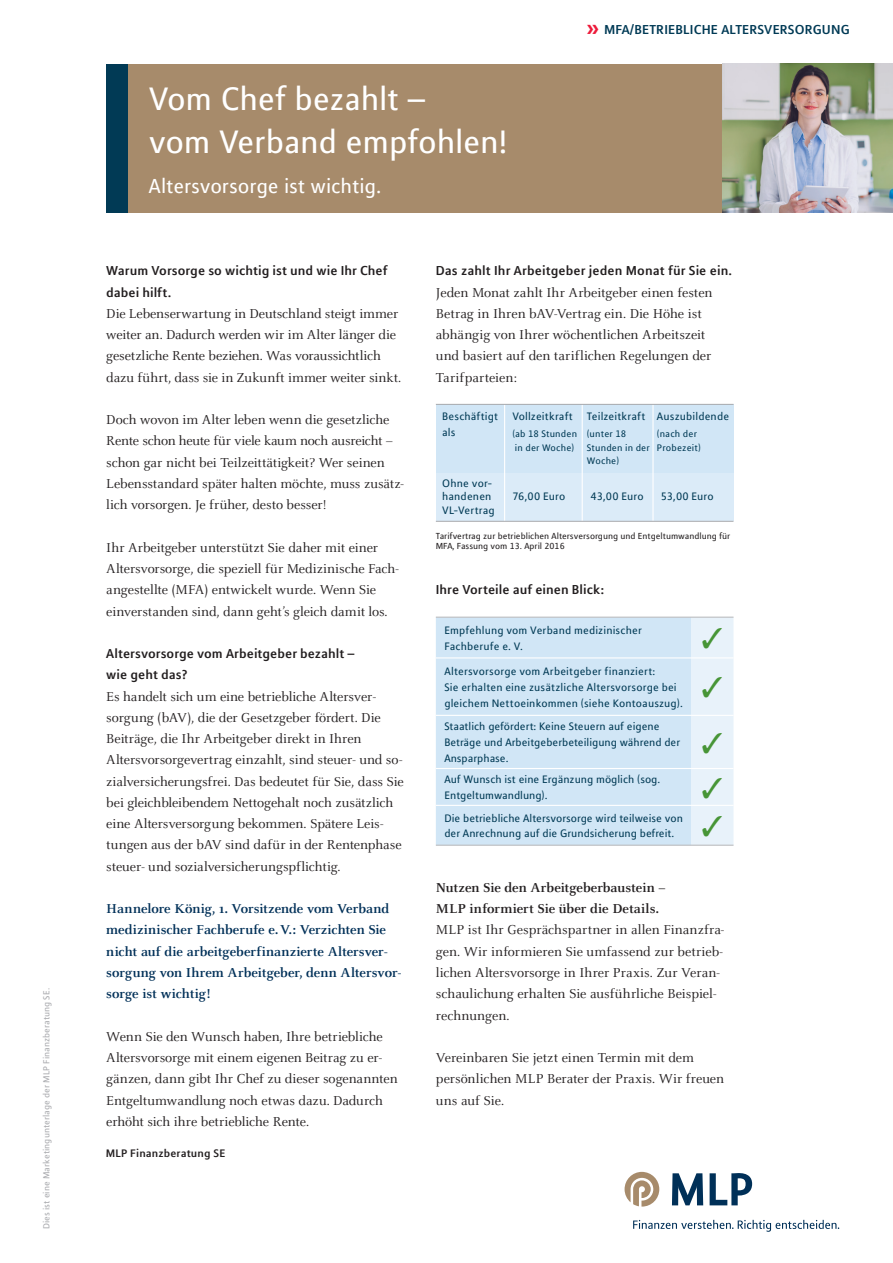
<style>
.page{position:relative;width:893px;height:1263px;background:#fff}
.page>*{position:absolute;margin:0;border:0;box-sizing:border-box;transform-origin:0 0}
.t1{font:36px/42.5px "MLPOT";letter-spacing:-.01em;color:#fff}
.t2{font:22.5px "MLPOT";letter-spacing:-.005em;color:#fff}
.t3{font:14.25px/21.3px "Celeste Pro";letter-spacing:-.005em;color:#231f20}
.t4{font:700 14.25px/21.3px "Celeste Pro";letter-spacing:-.005em;color:#003058}
.t5{font:700 14.25px/21.3px "MLPOT";color:#231f20}
.t6{font:700 14.25px/21.3px "Celeste Pro";letter-spacing:-.005em;color:#231f20}
.t7{font:700 14.25px "MLPOT";letter-spacing:.015em;color:#013a55}
.t8{font:12px/15.9px "MLPOT";color:#013a55}
.t9{font:700 12px "MLPOT";letter-spacing:.01em;color:#231f20}
.t10{font:10.5px/13.5px "MLPOT";letter-spacing:.015em;color:#013a55}
.t11{font:9.75px/10.6px "MLPOT";color:#231f20}
.t12{font:9.75px "MLPOT";letter-spacing:.01em;color:#a8a9ad}
.s1{font-size:27px;color:#ed1a3a}
</style>
<div class="page">
<div style="left:117px;top:64px;width:765px;height:149px;background:#a78b6b"></div>
<div style="left:106px;top:64px;width:22px;height:149px;background:#013a55"></div>
<svg style="left:625px;top:1172px;width:34px;height:34px"></svg>
<svg style="left:710px;top:1173px;width:42px;height:32px"></svg>
<svg style="left:672px;top:1173px;width:31px;height:32px"></svg>
<svg style="left:633px;top:1220px;width:206px;height:12px"></svg>
<div style="left:436px;top:618px;width:255px;height:227px;background:#d1e6f6"></div>
<hr style="left:436px;top:715px;width:255px;height:1px;background:#fff">
<hr style="left:436px;top:768px;width:255px;height:1px;background:#fff">
<hr style="left:436px;top:805px;width:255px;height:1px;background:#fff">
<hr style="left:436px;top:657px;width:255px;height:1px;background:#fff">
<hr style="left:436px;top:617px;width:255px;height:1px;background:#bcbdc0">
<hr style="left:436px;top:845px;width:255px;height:1px;background:#bcbdc0">
<hr style="left:691px;top:845px;width:42px;height:1px;background:#bcbdc0">
<img style="left:723px;top:64px;width:170px;height:149px">
<div style="left:436px;top:473px;width:297px;height:48px;background:#dbebf8"></div>
<div style="left:436px;top:404px;width:297px;height:69px;background:#d1e6f6"></div>
<hr style="left:504px;top:404px;width:1px;height:117px;background:#fff">
<hr style="left:582px;top:404px;width:1px;height:117px;background:#fff">
<hr style="left:652px;top:404px;width:2px;height:117px;background:#fff">
<hr style="left:436px;top:404px;width:297px;height:1px;background:#a8a9ad">
<hr style="left:436px;top:521px;width:297px;height:1px;background:#a8a9ad">
<div style="left:691px;top:617px;width:42px;height:228px;background:#e8f2fa"></div>
<p class="t12" style="left:41px;top:1229px;width:242px;rotate:-90deg">Dies ist eine Marketingunterlage der MLP Finanzberatung SE.</p>
<h1 class="t1" style="left:149px;top:77px;width:360px">Vom Chef bezahlt –<br>vom Verband empfohlen!</h1>
<h2 class="t2" style="left:149px;top:174px;width:234px">Altersvorsorge ist wichtig.</h2>
<p class="t7" style="left:586px;top:21px;width:266px"><span class="s1">»</span> MFA/BETRIEBLICHE ALTERSVERSORGUNG</p>
<p class="t5" style="left:106px;top:260px;width:283px">Warum Vorsorge so wichtig ist und wie Ihr Chef dabei hilft.</p>
<p class="t3" style="left:106px;top:303px;width:296px">Die Lebenserwartung in Deutschland steigt immer weiter an. Dadurch werden wir im Alter länger die gesetzliche Rente beziehen. Was voraussichtlich dazu führt, dass sie in Zukunft immer weiter sinkt.</p>
<p class="t3" style="left:106px;top:409px;width:299px">Doch wovon im Alter leben wenn die gesetzliche Rente schon heute für viele kaum noch ausreicht – schon gar nicht bei Teilzeittätigkeit? Wer seinen Lebensstandard später halten möchte, muss zusätz&shy;lich vorsorgen. Je früher, desto besser!</p>
<p class="t3" style="left:106px;top:536px;width:294px">Ihr Arbeitgeber unterstützt Sie daher mit einer Altersvorsorge, die speziell für Medizinische Fach&shy;angestellte (MFA) entwickelt wurde. Wenn Sie einverstanden sind, dann geht’s gleich damit los.</p>
<p class="t5" style="left:106px;top:643px;width:250px">Altersvorsorge vom Arbeitgeber bezahlt – wie geht das?</p>
<p class="t3" style="left:106px;top:685px;width:299px">Es handelt sich um eine betriebliche Altersver&shy;sorgung (bAV), die der Gesetzgeber fördert. Die Beiträge, die Ihr Arbeitgeber direkt in Ihren Altersvorsorgevertrag einzahlt, sind steuer- und so&shy;zialversicherungsfrei. Das bedeutet für Sie, dass Sie bei gleichbleibendem Nettogehalt noch zusätzlich eine Altersversorgung bekommen. Spätere Leis&shy;tungen aus der bAV sind dafür in der Rentenphase steuer- und sozialversicherungspflichtig.</p>
<p class="t4" style="left:106px;top:898px;width:297px">Hannelore König, 1. Vorsitzende vom Verband medizinischer Fachberufe e.V.: Verzichten Sie nicht auf die arbeitgeberfinanzierte Altersver&shy;sorgung von Ihrem Arbeitgeber, denn Altersvor&shy;sorge ist wichtig!</p>
<p class="t3" style="left:106px;top:1025px;width:293px">Wenn Sie den Wunsch haben, Ihre betriebliche Altersvorsorge mit einem eigenen Beitrag zu er&shy;gänzen, dann gibt Ihr Chef zu dieser sogenannten Entgeltumwandlung noch etwas dazu. Dadurch erhöht sich ihre betriebliche Rente.</p>
<p class="t9" style="left:106px;top:1146px;width:121px">MLP Finanzberatung SE</p>
<p class="t5" style="left:436px;top:260px;width:298px">Das zahlt Ihr Arbeitgeber jeden Monat für Sie ein.</p>
<p class="t3" style="left:436px;top:281px;width:278px">Jeden Monat zahlt Ihr Arbeitgeber einen festen Betrag in Ihren bAV-Vertrag ein. Die Höhe ist abhängig von Ihrer wöchentlichen Arbeitszeit und basiert auf den tariflichen Regelungen der Tarifparteien:</p>
<p class="t8" style="left:442px;top:408px;width:58px">Beschäftigt als</p>
<p class="t8" style="left:512px;top:408px;width:62px">Vollzeitkraft</p>
<p class="t10" style="left:512px;top:427px;width:66px">(ab 18 Stunden in der Woche)</p>
<p class="t8" style="left:587px;top:408px;width:60px">Teilzeitkraft</p>
<p class="t10" style="left:587px;top:427px;width:65px">(unter 18<br>Stunden in der<br>Woche)</p>
<p class="t8" style="left:657px;top:408px;width:74px">Auszubildende</p>
<p class="t10" style="left:657px;top:427px;width:46px">(nach der<br>Probezeit)</p>
<p class="t8" style="left:442px;top:476px;width:54px;line-height:13.5px">Ohne vor&shy;handenen<br>VL-Vertrag</p>
<p class="t8" style="left:512px;top:488px;width:54px">76,00 Euro</p>
<p class="t8" style="left:591px;top:488px;width:54px">43,00 Euro</p>
<p class="t8" style="left:661px;top:488px;width:55px">53,00 Euro</p>
<p class="t11" style="left:436px;top:530px;width:296px">Tarifvertrag zur betrieblichen Altersversorgung und Entgeltumwandlung für<br>MFA, Fassung vom 13. April 2016</p>
<p class="t5" style="left:436px;top:579px;width:170px">Ihre Vorteile auf einen Blick:</p>
<p class="t8" style="left:444px;top:622px;width:199px">Empfehlung vom Verband medizinischer<br>Fachberufe e. V.</p>
<p class="t8" style="left:444px;top:663px;width:240px">Altersvorsorge vom Arbeitgeber finanziert:<br>Sie erhalten eine zusätzliche Altersvorsorge bei gleichem Nettoeinkommen (siehe Kontoauszug).</p>
<p class="t8" style="left:444px;top:718px;width:237px">Staatlich gefördert: Keine Steuern auf eigene<br>Beträge und Arbeitgeberbeteiligung während der<br>Ansparphase.</p>
<p class="t8" style="left:444px;top:771px;width:217px">Auf Wunsch ist eine Ergänzung möglich (sog.<br>Entgeltumwandlung).</p>
<p class="t8" style="left:444px;top:810px;width:240px">Die betriebliche Altersvorsorge wird teilweise von der Anrechnung auf die Grundsicherung befreit.</p>
<p class="t6" style="left:436px;top:876px;width:231px">Nutzen Sie den Arbeitgeberbaustein –<br>MLP informiert Sie über die Details.</p>
<p class="t3" style="left:436px;top:919px;width:290px">MLP ist Ihr Gesprächspartner in allen Finanzfra&shy;gen. Wir informieren Sie umfassend zur betrieb&shy;lichen Altersvorsorge in Ihrer Praxis. Zur Veran&shy;schaulichung erhalten Sie ausführliche Beispiel&shy;rechnungen.</p>
<p class="t3" style="left:436px;top:1047px;width:290px">Vereinbaren Sie jetzt einen Termin mit dem persönlichen MLP Berater der Praxis. Wir freuen uns auf Sie.</p>
</div>
